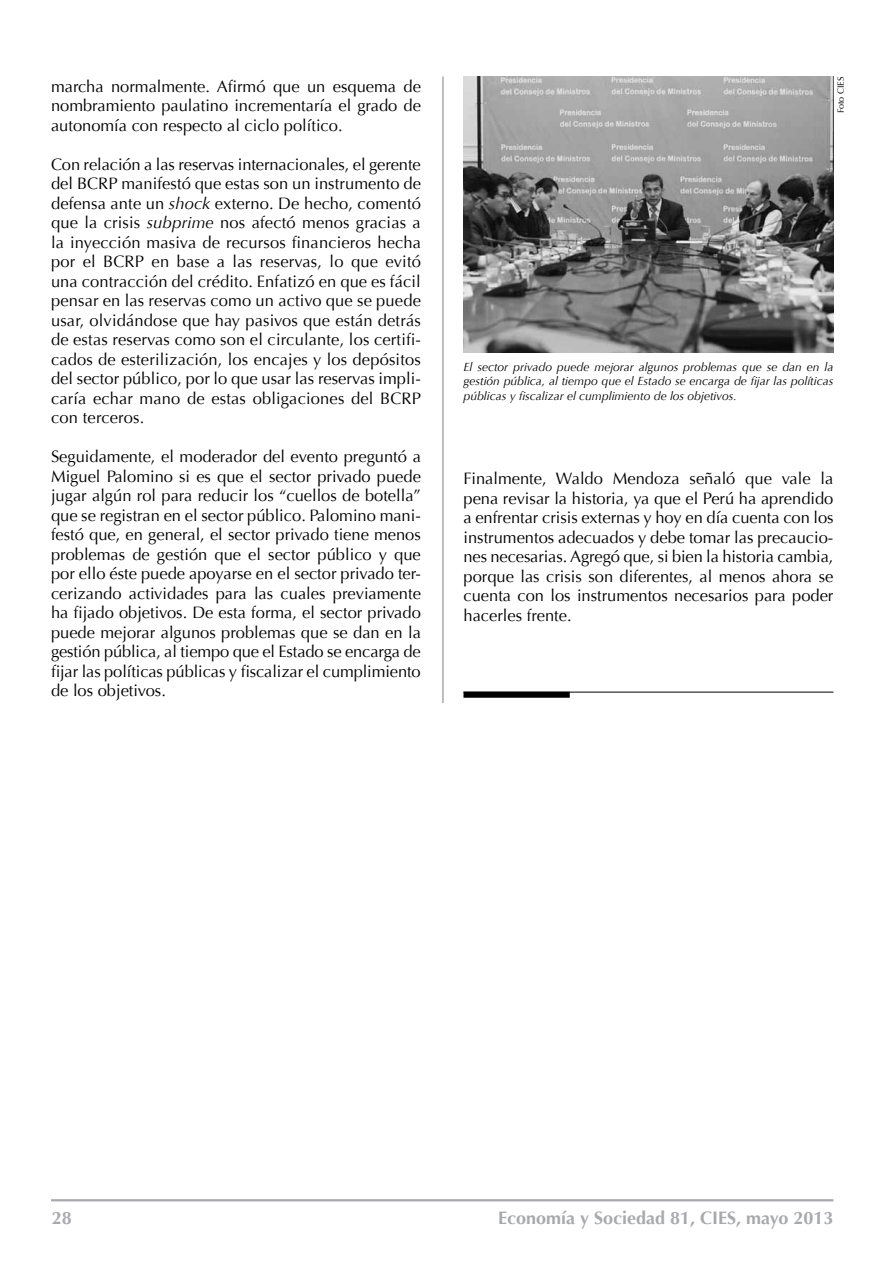
<style>
.page{position:relative;width:893px;height:1263px;background:#fff}
.page>*{position:absolute;margin:0;border:0;box-sizing:border-box;transform-origin:0 0}
.t1{font:700 18px "Optima";color:#a7a9ac}
.t2{font:16.5px/19.5px "Optima";color:#000;text-align:justify}
.t3{font:italic 12px/14.2px "Optima";color:#000;text-align:justify}
.t4{font:9px "Optima";color:#000}
.s1{font-style:italic}
</style>
<div class="page">
<hr style="left:51px;top:1199px;width:782px;height:2px;background:#a7a9ac">
<hr style="left:442px;top:77px;width:2px;height:626px;background:#a7a9ac">
<img style="left:464px;top:77px;width:369px;height:276px">
<hr style="left:463px;top:692px;width:370px;height:1px;background:#000">
<div style="left:463px;top:692px;width:107px;height:6px;background:#000"></div>
<p class="t2" style="left:51px;top:77px;width:371px">marcha normalmente. Afirmó que un esquema de nombramiento paulatino incrementaría el grado de autonomía con respecto al ciclo político.</p>
<p class="t2" style="left:51px;top:155px;width:371px">Con relación a las reservas internacionales, el gerente del BCRP manifestó que estas son un instrumento de defensa ante un <span class="s1">shock</span> externo. De hecho, comentó que la crisis <span class="s1">subprime</span> nos afectó menos gracias a la inyección masiva de recursos financieros hecha por el BCRP en base a las reservas, lo que evitó una contracción del crédito. Enfatizó en que es fácil pensar en las reservas como un activo que se puede usar, olvidándose que hay pasivos que están detrás de estas reservas como son el circulante, los certifi&shy;cados de esterilización, los encajes y los depósitos del sector público, por lo que usar las reservas impli&shy;caría echar mano de estas obligaciones del BCRP con terceros.</p>
<p class="t2" style="left:51px;top:447px;width:371px">Seguidamente, el moderador del evento preguntó a Miguel Palomino si es que el sector privado puede jugar algún rol para reducir los “cuellos de botella” que se registran en el sector público. Palomino mani&shy;festó que, en general, el sector privado tiene menos problemas de gestión que el sector público y que por ello éste puede apoyarse en el sector privado ter&shy;cerizando actividades para las cuales previamente ha fijado objetivos. De esta forma, el sector privado puede mejorar algunos problemas que se dan en la gestión pública, al tiempo que el Estado se encarga de fijar las políticas públicas y fiscalizar el cumplimiento de los objetivos.</p>
<p class="t4" style="left:836px;top:113px;width:38px;rotate:-90deg">Foto CIES</p>
<p class="t3" style="left:463px;top:360px;width:371px">El sector privado puede mejorar algunos problemas que se dan en la gestión pública, al tiempo que el Estado se encarga de fijar las políticas públicas y fiscalizar el cumplimiento de los objetivos.</p>
<p class="t2" style="left:463px;top:469px;width:372px">Finalmente, Waldo Mendoza señaló que vale la pena revisar la historia, ya que el Perú ha aprendido a enfrentar crisis externas y hoy en día cuenta con los instrumentos adecuados y debe tomar las precaucio&shy;nes necesarias. Agregó que, si bien la historia cambia, porque las crisis son diferentes, al menos ahora se cuenta con los instrumentos necesarios para poder hacerles frente.</p>
<p class="t1" style="left:52px;top:1208px;width:22px">28</p>
<p class="t1" style="left:498px;top:1208px;width:337px">Economía y Sociedad 81, CIES, mayo 2013</p>
</div>
